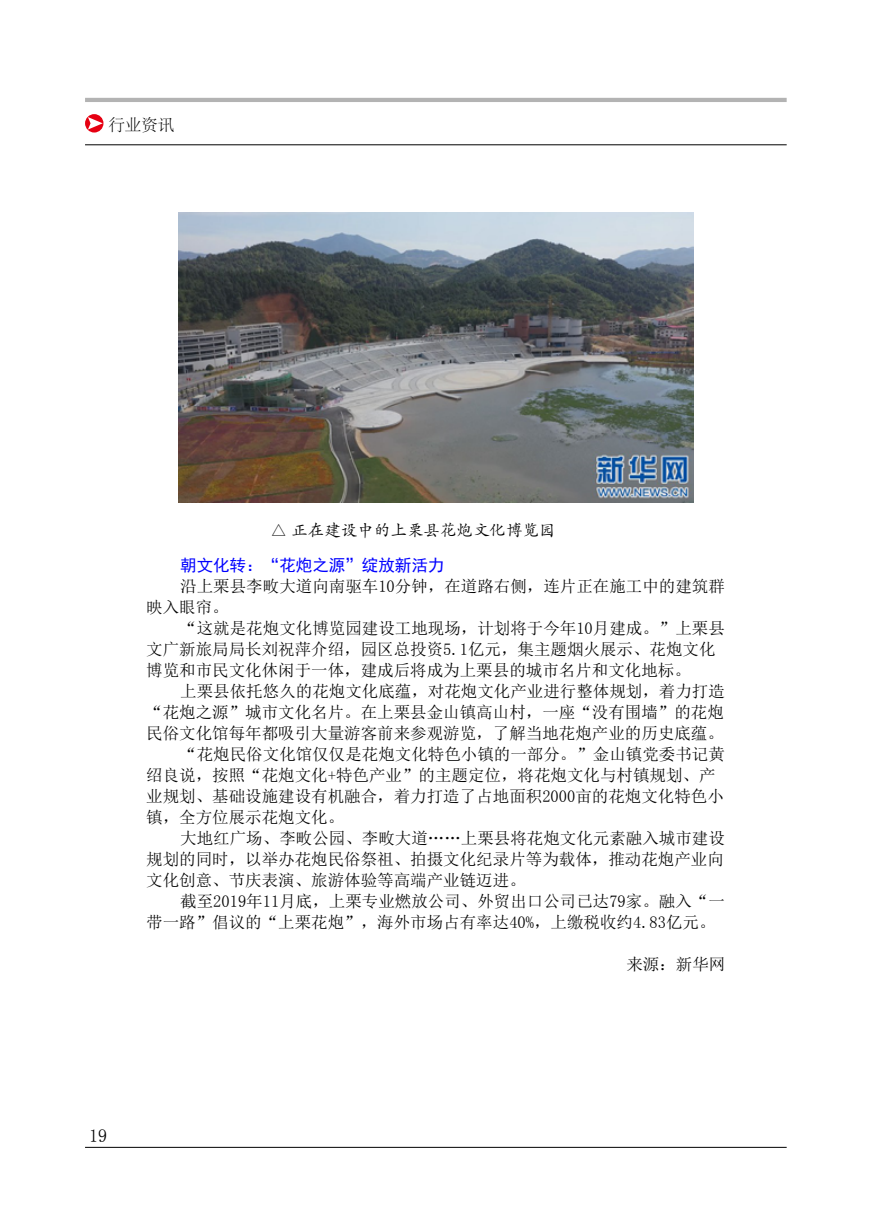
<style>
.page{position:relative;width:893px;height:1212px;background:#fff}
.page>*{position:absolute;margin:0;border:0;box-sizing:border-box;transform-origin:0 0}
.t1{font:18px "Sim Sun";color:#000}
.t2{font:16.5px/21px "Sim Sun";color:#000}
.t3{font:16.5px "ST Kaiti";color:#000}
.t4{font:16.5px "Sim Hei";color:#00f}
.t5{font:300 16.5px "Adobe Song Std";color:#000}
</style>
<div class="page">
<hr style="left:85px;top:98px;width:702px;height:4px;background:#b3b3b3">
<svg style="left:85px;top:114px;width:18px;height:19px"></svg>
<svg style="left:88px;top:117px;width:15px;height:13px"></svg>
<hr style="left:85px;top:145px;width:702px;height:1px;background:#000">
<hr style="left:85px;top:1147px;width:702px;height:1px;background:#000">
<img style="left:178px;top:213px;width:516px;height:289px">
<p class="t5" style="left:108px;top:116px;width:67px">行业资讯</p>
<p class="t3" style="left:271px;top:518px;width:286px">△ 正在建设中的上栗县花炮文化博览园</p>
<p class="t4" style="left:180px;top:557px;width:265px">朝文化转：“花炮之源”绽放新活力</p>
<p class="t2" style="left:146px;top:576px;width:580px;text-indent:34px">沿上栗县李畋大道向南驱车10分钟，在道路右侧，连片正在施工中的建筑群映入眼帘。</p>
<p class="t2" style="left:146px;top:618px;width:580px;text-indent:34px">“这就是花炮文化博览园建设工地现场，计划将于今年10月建成。”上栗县文广新旅局局长刘祝萍介绍，园区总投资5.1亿元，集主题烟火展示、花炮文化博览和市民文化休闲于一体，建成后将成为上栗县的城市名片和文化地标。</p>
<p class="t2" style="left:180px;top:681px;width:546px">上栗县依托悠久的花炮文化底蕴，对花炮文化产业进行整体规划，着力打造</p>
<p class="t2" style="left:146px;top:702px;width:579px">“花炮之源”城市文化名片。在上栗县金山镇高山村，一座“没有围墙”的花炮</p>
<p class="t2" style="left:146px;top:723px;width:579px">民俗文化馆每年都吸引大量游客前来参观游览，了解当地花炮产业的历史底蕴。</p>
<p class="t2" style="left:180px;top:744px;width:546px">“花炮民俗文化馆仅仅是花炮文化特色小镇的一部分。”金山镇党委书记黄</p>
<p class="t2" style="left:146px;top:765px;width:571px">绍良说，按照“花炮文化+特色产业”的主题定位，将花炮文化与村镇规划、产</p>
<p class="t2" style="left:146px;top:786px;width:579px">业规划、基础设施建设有机融合，着力打造了占地面积2000亩的花炮文化特色小</p>
<p class="t2" style="left:146px;top:807px;width:199px">镇，全方位展示花炮文化。</p>
<p class="t2" style="left:180px;top:828px;width:546px">大地红广场、李畋公园、李畋大道……上栗县将花炮文化元素融入城市建设</p>
<p class="t2" style="left:146px;top:849px;width:579px">规划的同时，以举办花炮民俗祭祖、拍摄文化纪录片等为载体，推动花炮产业向</p>
<p class="t2" style="left:146px;top:870px;width:381px">文化创意、节庆表演、旅游体验等高端产业链迈进。</p>
<p class="t2" style="left:180px;top:891px;width:546px">截至2019年11月底，上栗专业燃放公司、外贸出口公司已达79家。融入“一</p>
<p class="t2" style="left:146px;top:912px;width:571px">带一路”倡议的“上栗花炮”，海外市场占有率达40%，上缴税收约4.83亿元。</p>
<p class="t2" style="left:626px;top:954px;width:100px">来源：新华网</p>
<p class="t1" style="left:89px;top:1127px;width:20px">19</p>
</div>
